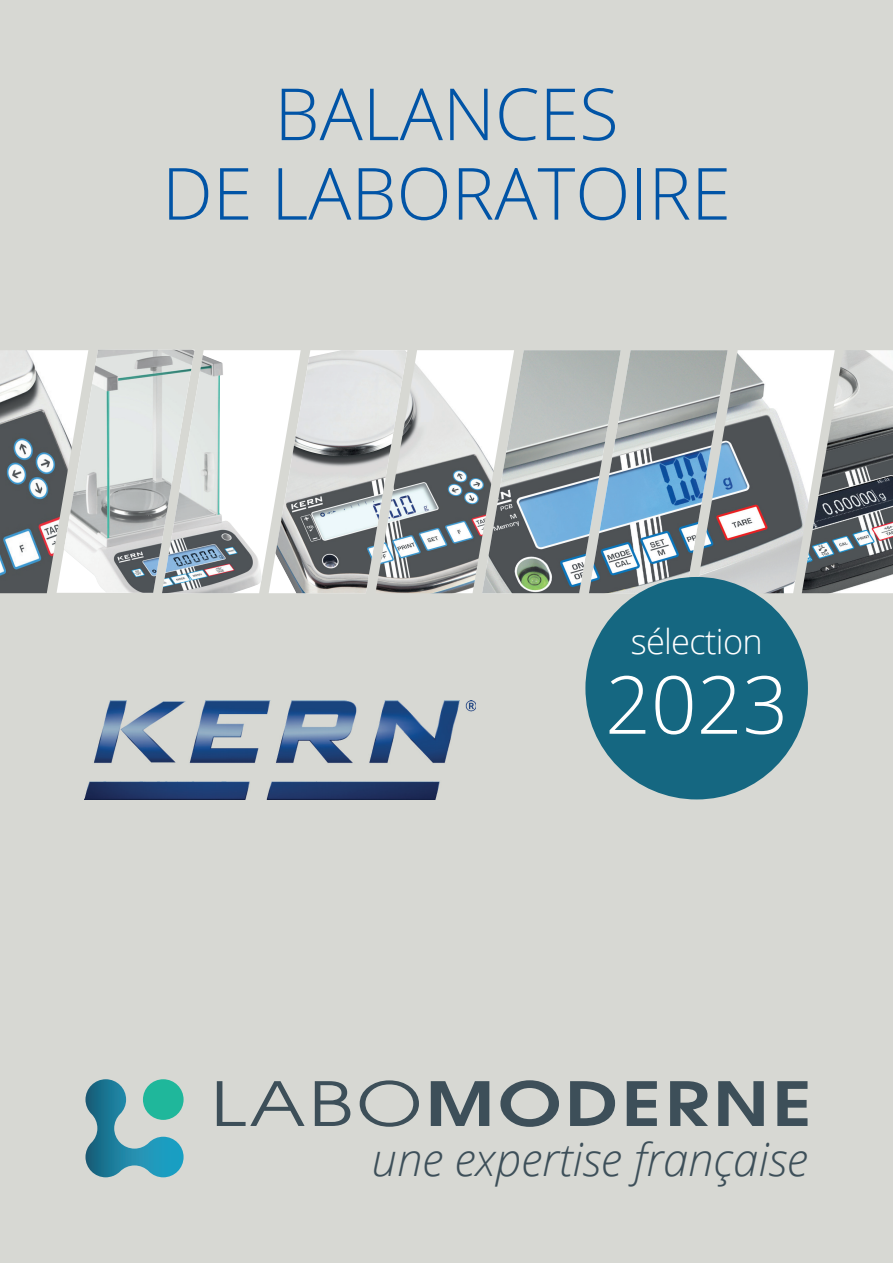
<style>
.page{position:relative;width:893px;height:1263px;background:#d7d8d3}
.page>*{position:absolute;margin:0;border:0;box-sizing:border-box;transform-origin:0 0}
.t1{font:300 80.25px "Open Sans";color:#fff}
.t2{font:300 72px/79.5px "Open Sans";color:#0154a6;text-align:center}
.t3{font:600 60.6px "Avant Garde";letter-spacing:.05em;color:#3d4f59;scale:1.25 1}
.t4{font:italic 300 45.45px "Open Sans";color:#3d4f59}
.t5{font:300 34.35px "Open Sans";letter-spacing:-.02em;color:#fff}
.s1{font-weight:400}
</style>
<div class="page">
<img style="left:0;top:350px;width:57px;height:243px">
<img style="left:407px;top:350px;width:75px;height:243px">
<svg style="left:57px;top:350px;width:218px;height:243px"></svg>
<img style="left:275px;top:350px;width:132px;height:243px">
<svg style="left:482px;top:350px;width:107px;height:243px;background:#a1adb1"></svg>
<img style="left:589px;top:350px;width:107px;height:243px">
<img style="left:696px;top:350px;width:106px;height:243px">
<img style="left:802px;top:350px;width:91px;height:243px">
<img style="left:85px;top:700px;width:391px;height:99px">
<div style="left:585px;top:577px;width:223px;height:222px;background:#156781;border-radius:50%"></div>
<svg style="left:85px;top:1079px;width:99px;height:98px"></svg>
<p class="t2" style="left:162px;top:72px;width:570px">BALANCES<br>DE LABORATOIRE</p>
<p class="t5" style="left:631px;top:617px;width:134px">sélection</p>
<p class="t1" style="left:605px;top:650px;width:185px">2023</p>
<p class="t3" style="left:211px;top:1063px;width:483px"><span class="s1">LABO</span>MODERNE</p>
<p class="t4" style="left:372px;top:1128px;width:437px">une expertise française</p>
</div>
